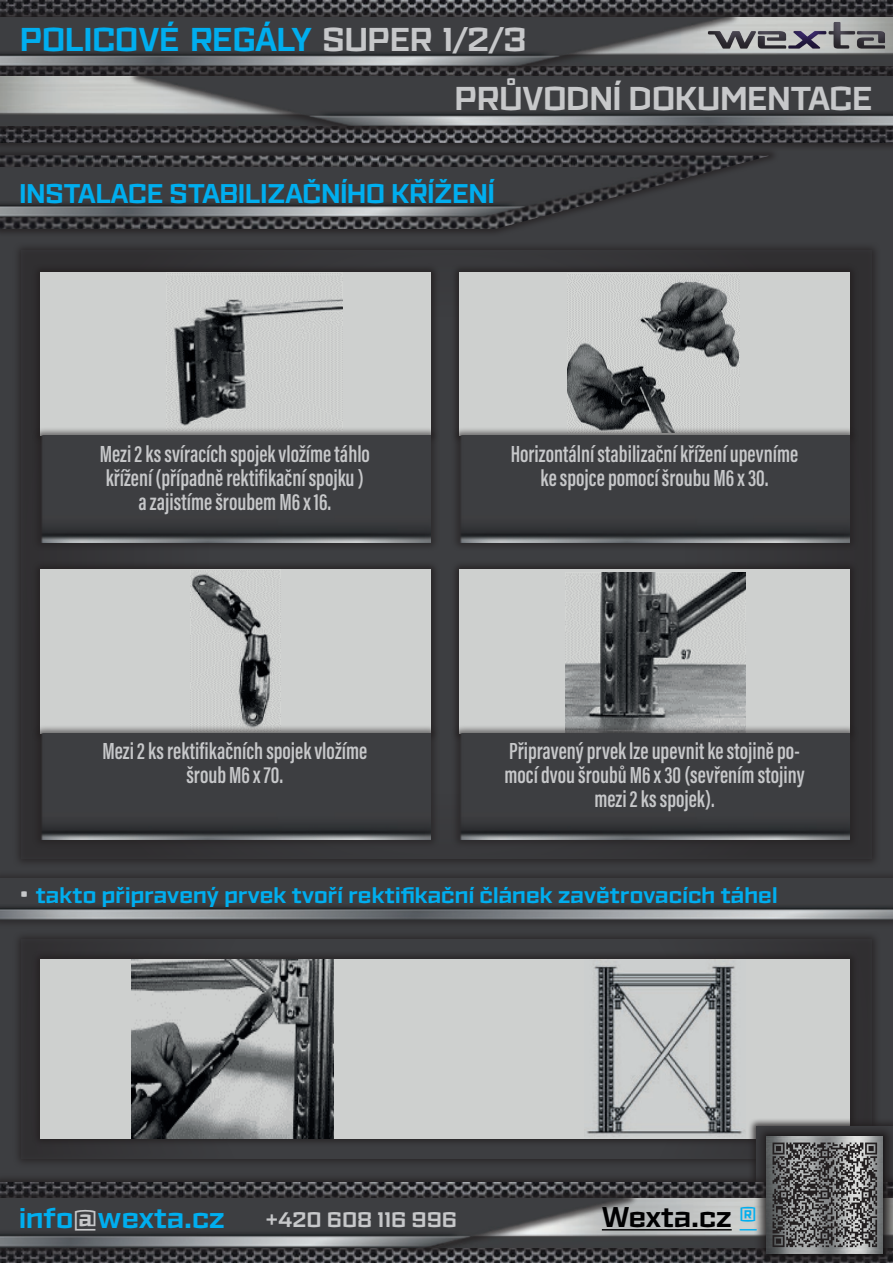
<style>
.page{position:relative;width:893px;height:1263px;background:#fff}
.page>*{position:absolute;margin:0;border:0;box-sizing:border-box;transform-origin:0 0}
.t1{font:700 33px/59.1px "Ironstrike";color:#c7c8ca}
.t2{font:700 28.5px "Ironstrike";color:#00aeef}
.t3{font:700 28.5px "Ironstrike";color:#000001}
.t4{font:700 27px "Ironstrike";color:#00aeef}
.t5{font:600 24px/24px "Acumin Pro Extra Cond";color:#c7c8ca;text-align:center}
.t6{font:700 22.5px "Ironstrike";letter-spacing:.005em;color:#00aeef}
.t7{font:700 21px "Ironstrike";letter-spacing:.025em;color:#c7c8ca}
.s1{color:#00aeef}
.s2{font-size:22.5px}
.s3{font-size:25.5px;color:#c7c8ca}
.s4{color:#c7c8ca}
</style>
<div class="page">
<div style="left:0;top:152px;width:893px;height:1021px;background:#3d3e41"></div>
<div style="left:12px;top:242px;width:869px;height:626px;background:#353437"></div>
<div style="left:450px;top:561px;width:409px;height:181px;background:#231f20;opacity:.75"></div>
<div style="left:459px;top:570px;width:391px;height:154px;background:#ced0cf"></div>
<img style="left:565px;top:573px;width:181px;height:151px">
<div style="left:31px;top:561px;width:409px;height:181px;background:#231f20;opacity:.75"></div>
<div style="left:40px;top:570px;width:391px;height:154px;background:#ced0cf"></div>
<img style="left:190px;top:570px;width:91px;height:154px">
<div style="left:31px;top:263px;width:409px;height:182px;background:#2f2d2f"></div>
<div style="left:40px;top:272px;width:391px;height:155px;background:#ced0cf"></div>
<img style="left:167px;top:272px;width:175px;height:155px">
<div style="left:450px;top:263px;width:409px;height:182px;background:#231f20;opacity:.75"></div>
<div style="left:459px;top:272px;width:391px;height:155px;background:#ced0cf"></div>
<img style="left:567px;top:274px;width:172px;height:153px">
<div style="left:12px;top:930px;width:869px;height:238px;background:#39393b"></div>
<div style="left:31px;top:951px;width:828px;height:196px;background:#231f20;opacity:.75"></div>
<div style="left:40px;top:960px;width:810px;height:178px;background:#ced0cf"></div>
<div style="left:0;top:0;width:893px;height:152px;background:#231f20;opacity:.75"></div>
<img style="left:0;top:0;width:893px;height:142px">
<div style="left:0;top:68px;width:493px;height:67px;background:#231f20;opacity:.75"></div>
<img style="left:0;top:77px;width:80px;height:49px">
<div style="left:129px;top:68px;width:764px;height:67px;background:#231f20;opacity:.75"></div>
<img style="left:80px;top:77px;width:813px;height:49px">
<div style="left:399px;top:8px;width:494px;height:67px;background:#231f20;opacity:.75"></div>
<img style="left:789px;top:17px;width:104px;height:49px">
<div style="left:0;top:8px;width:740px;height:67px;background:#231f20;opacity:.75"></div>
<img style="left:0;top:17px;width:789px;height:49px">
<div style="left:748px;top:1118px;width:145px;height:145px;background:#231f20;opacity:.75"></div>
<div style="left:0;top:1173px;width:893px;height:90px;background:#363537"></div>
<img style="left:0;top:1182px;width:740px;height:81px">
<div style="left:399px;top:1189px;width:494px;height:67px;background:#231f20;opacity:.75"></div>
<img style="left:699px;top:1198px;width:41px;height:49px">
<div style="left:0;top:1189px;width:638px;height:67px;background:#231f20;opacity:.75"></div>
<img style="left:0;top:1198px;width:699px;height:49px">
<div style="left:754px;top:1123px;width:139px;height:140px;background:#231f20;opacity:.75"></div>
<div style="left:686px;top:19px;width:206px;height:36px;background:#231f20;opacity:.75"></div>
<hr style="left:602px;top:1229px;width:130px;height:1px;background:#000001">
<div style="left:0;top:147px;width:780px;height:91px;background:#39393c"></div>
<svg style="left:0;top:151px;width:770px;height:82px"></svg>
<div style="left:0;top:159px;width:695px;height:66px;background:#231f20;opacity:.56"></div>
<img style="left:0;top:168px;width:687px;height:49px">
<div style="left:32px;top:724px;width:408px;height:125px;background:#231f20;opacity:.56"></div>
<img style="left:40px;top:733px;width:391px;height:107px">
<div style="left:32px;top:427px;width:408px;height:124px;background:#231f20;opacity:.56"></div>
<img style="left:40px;top:436px;width:391px;height:106px">
<div style="left:451px;top:427px;width:408px;height:124px;background:#231f20;opacity:.56"></div>
<img style="left:459px;top:436px;width:391px;height:106px">
<div style="left:451px;top:724px;width:408px;height:125px;background:#231f20;opacity:.56"></div>
<img style="left:459px;top:733px;width:391px;height:107px">
<img style="left:132px;top:960px;width:201px;height:178px">
<img style="left:585px;top:960px;width:161px;height:178px">
<div style="left:0;top:870px;width:893px;height:58px;background:#231f20;opacity:.56"></div>
<img style="left:0;top:907px;width:893px;height:13px">
<svg style="left:740px;top:1127px;width:153px;height:136px"></svg>
<h1 class="t1" style="left:455px;top:9px;width:419px;text-indent:-435px"><span class="s1">POLICOVÉ REGÁLY</span> SUPER 1/2/3<br>PRŮVODNÍ DOKUMENTACE</h1>
<p class="t4" style="left:20px;top:177px;width:477px">INSTALACE STABILIZAČNÍHO KŘÍŽENÍ</p>
<p class="t5" style="left:100px;top:441px;width:272px">Mezi 2 ks svíracích spojek vložíme táhlo křížení (případně rektifikační spojku ) a zajistíme šroubem M6 x 16.</p>
<p class="t5" style="left:511px;top:441px;width:289px">Horizontální stabilizační křížení upevníme ke spojce pomocí šroubu M6 x 30.</p>
<p class="t5" style="left:102px;top:739px;width:266px">Mezi 2 ks rektifikačních spojek vložíme šroub M6 x 70.</p>
<p class="t5" style="left:504px;top:739px;width:302px">Připravený prvek lze upevnit ke stojině po&shy;mocí dvou šroubů M6 x 30 (sevřením stojiny mezi 2 ks spojek)<span class="s2">.</span></p>
<p class="t6" style="left:18px;top:881px;width:761px"><span class="s3">•</span> takto připravený prvek tvoří rektifikační článek zavětrovacích táhel</p>
<p class="t2" style="left:19px;top:1200px;width:207px">info<span class="s4">@</span>wexta.cz</p>
<p class="t7" style="left:266px;top:1206px;width:193px">+420 608 116 996</p>
<p class="t3" style="left:602px;top:1199px;width:156px">Wexta.cz <span class="s1">®</span></p>
</div>
